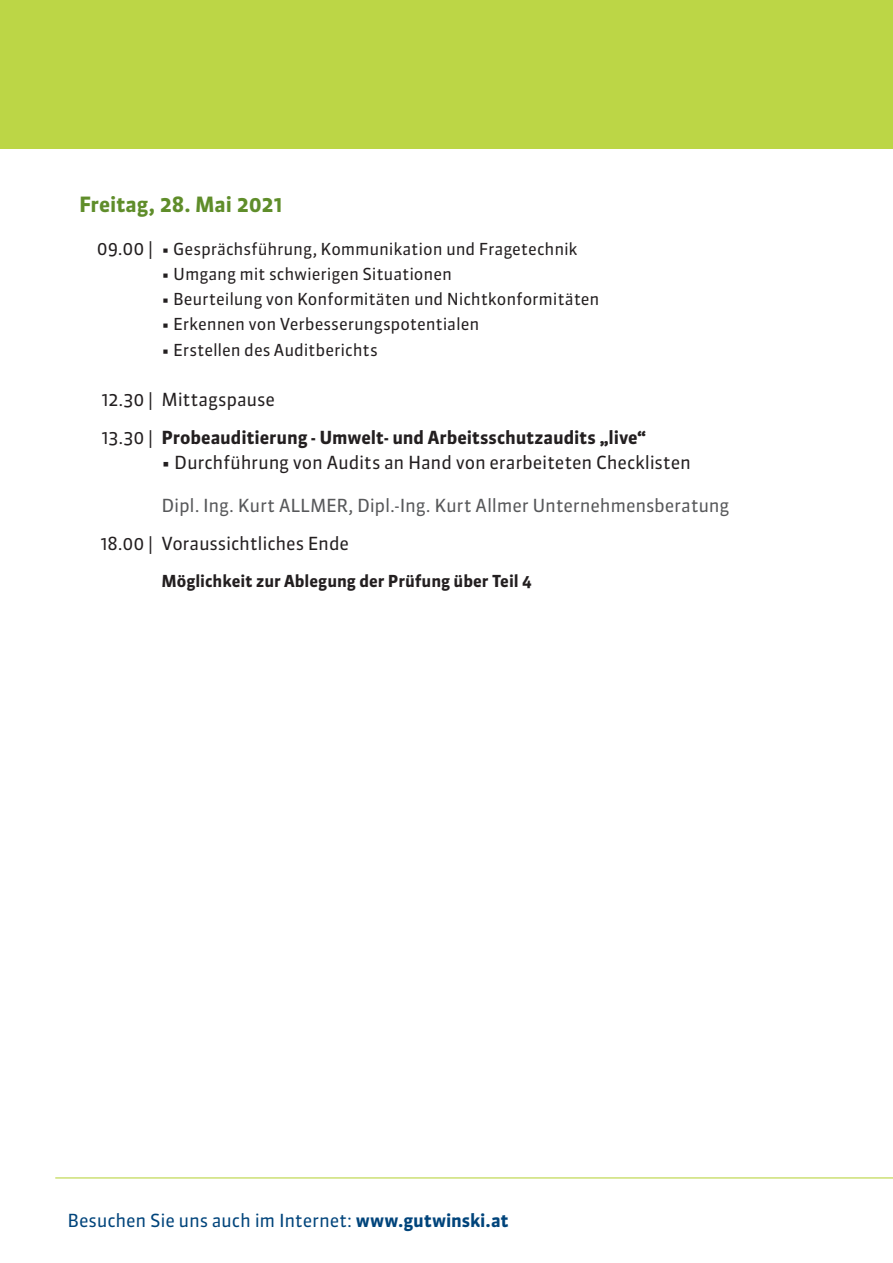
<style>
.page{position:relative;width:893px;height:1263px;background:#fff}
.page>*{position:absolute;margin:0;border:0;box-sizing:border-box;transform-origin:0 0}
.INNEN_SUB{font:700 21px "Sanuk OT";letter-spacing:-.015em;color:#5f8d2a}
.INNEN_Unterpunkte_mi{font:18px "Sanuk OT";letter-spacing:-.01em;color:#231f20}
.INNEN_Unterpunkte_mi-2{font:18px "Sanuk OT";letter-spacing:-.01em;color:#57585a}
.INNEN_Unterpunkte_mi-3{font:700 18px "Sanuk OT";letter-spacing:-.005em;color:#231f20}
.t1{font:18px "Sanuk OT";letter-spacing:-.01em;color:#00447b}
.INNEN_Unterpunkte_mi-4{font:16.5px "Sanuk OT";letter-spacing:-.005em;color:#231f20}
.INNEN_Unterpunkte_mi-5{font:700 16.5px "Sanuk OT";color:#231f20}
.s1{font-size:18px}
.s2{font-weight:400}
.s3{font-weight:700}
</style>
<div class="page">
<div style="left:0;top:0;width:893px;height:149px;background:#bcd646"></div>
<hr style="left:55px;top:1177px;width:838px;height:1px;background:#bcd646">
<p class="INNEN_SUB" style="left:79px;top:192px;width:205px">Freitag, 28. Mai 2021</p>
<p class="INNEN_Unterpunkte_mi-4" style="left:97px;top:238px;width:482px"><span class="s1">09.00 |</span> • Gesprächsführung, Kommunikation und Fragetechnik</p>
<p class="INNEN_Unterpunkte_mi-4" style="left:162px;top:264px;width:292px">• Umgang mit schwierigen Situationen</p>
<p class="INNEN_Unterpunkte_mi-4" style="left:162px;top:289px;width:439px">• Beurteilung von Konformitäten und Nichtkonformitäten</p>
<p class="INNEN_Unterpunkte_mi-4" style="left:162px;top:314px;width:319px">• Erkennen von Verbesserungspotentialen</p>
<p class="INNEN_Unterpunkte_mi-4" style="left:162px;top:339px;width:218px">• Erstellen des Auditberichts</p>
<p class="INNEN_Unterpunkte_mi" style="left:102px;top:388px;width:175px">12.30 | Mittagspause</p>
<p class="INNEN_Unterpunkte_mi-3" style="left:101px;top:426px;width:546px"><span class="s2">13.30 |</span> Probeauditierung - Umwelt- und Arbeitsschutzaudits „live“</p>
<p class="INNEN_Unterpunkte_mi" style="left:162px;top:452px;width:531px">• Durchführung von Audits an Hand von erarbeiteten Checklisten</p>
<p class="INNEN_Unterpunkte_mi-2" style="left:162px;top:494px;width:569px">Dipl. Ing. Kurt ALLMER, Dipl.-Ing. Kurt Allmer Unternehmensberatung</p>
<p class="INNEN_Unterpunkte_mi" style="left:100px;top:532px;width:250px">18.00 | Voraussichtliches Ende</p>
<p class="INNEN_Unterpunkte_mi-5" style="left:162px;top:570px;width:372px">Möglichkeit zur Ablegung der Prüfung über Teil 4</p>
<p class="t1" style="left:67px;top:1210px;width:443px">Besuchen Sie uns auch im Internet: <span class="s3">www.gutwinski.at</span></p>
</div>
